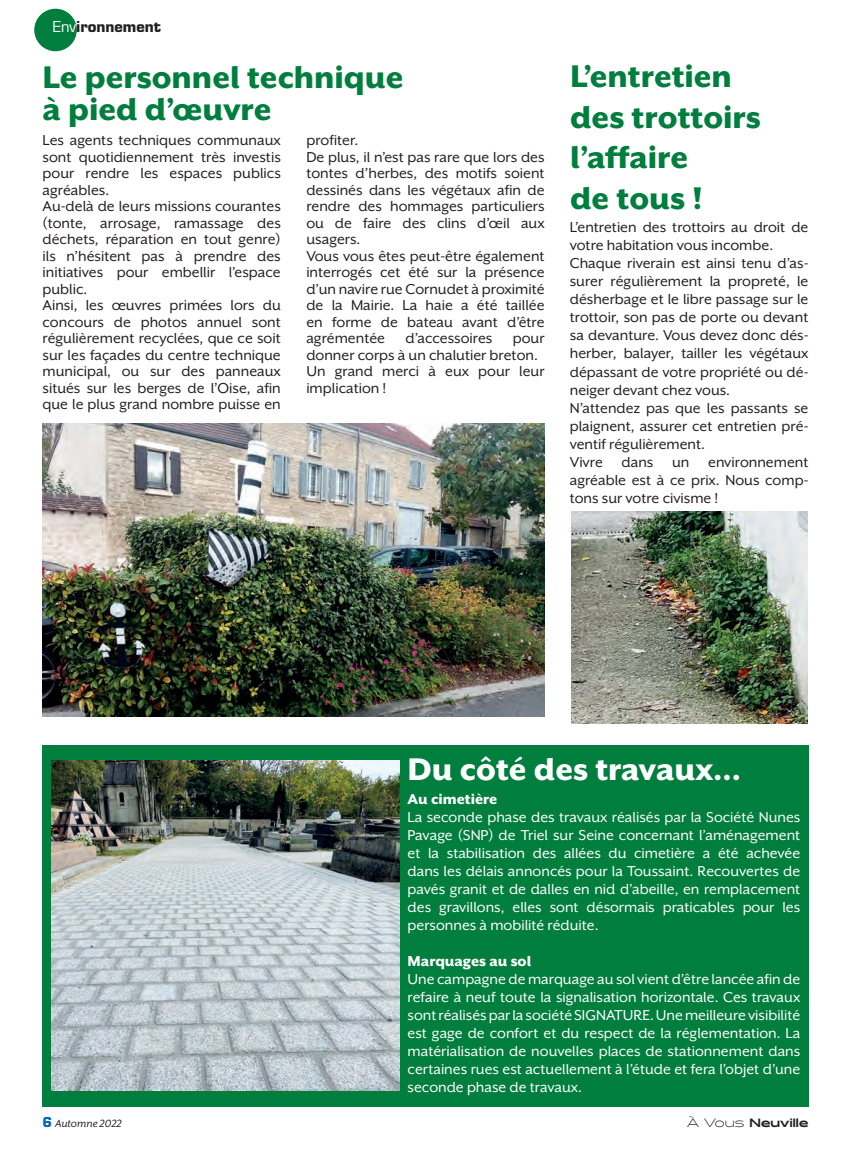
<style>
.page{position:relative;width:851px;height:1149px;background:#fff}
.page>*{position:absolute;margin:0;border:0;box-sizing:border-box;transform-origin:0 0}
.Titre{font:800 36px/40.5px "Mr Eaves XL San OT";color:#007e3d}
.t1{font:800 36px "Mr Eaves XL San OT";color:#fff}
.t2{font:16.5px/16.5px "Mr Eaves XL San OT";color:#231f20;text-align:justify}
.t3{font:16.5px/18px "Mr Eaves XL San OT";color:#fff;text-align:justify}
.t4{font:800 16.5px "Mr Eaves XL San OT";color:#fff}
.t5{font:900 16.5px "Eurostile";color:#231f20}
.t6{font:900 12px "Halogen";color:#231f20}
.t7{font:italic 12px "Mr Eaves XL San OT";color:#231f20}
.s1{font-weight:400;color:#fff}
.s2{font-family:"Eurostile";font-weight:900;font-style:normal;font-size:15px;color:#0169af}
.s3{font-weight:300}
</style>
<div class="page">
<div style="left:34px;top:9px;width:43px;height:42px;background:#007e3d;border-radius:50%"></div>
<img style="left:42px;top:423px;width:502px;height:293px">
<div style="left:42px;top:744px;width:766px;height:362px;background:#007e3d"></div>
<img style="left:52px;top:760px;width:347px;height:330px">
<img style="left:571px;top:511px;width:236px;height:212px">
<p class="t5" style="left:52px;top:15px;width:110px"><span class="s1">Env</span>ironnement</p>
<p class="Titre" style="left:43px;top:57px;width:362px">Le personnel technique</p>
<p class="Titre" style="left:43px;top:89px;width:230px">à pied d’œuvre</p>
<p class="t2" style="left:43px;top:132px;width:240px">Les agents techniques communaux sont quotidiennement très investis pour rendre les espaces publics agréables.</p>
<p class="t2" style="left:43px;top:198px;width:240px">Au-delà de leurs missions courantes (tonte, arrosage, ramassage des déchets, réparation en tout genre) ils n’hésitent pas à prendre des initiatives pour embellir l’espace public.</p>
<p class="t2" style="left:43px;top:297px;width:240px">Ainsi, les œuvres primées lors du concours de photos annuel sont régulièrement recyclées, que ce soit sur les façades du centre technique municipal, ou sur des panneaux situés sur les berges de l’Oise, afin que le plus grand nombre puisse en</p>
<p class="t2" style="left:306px;top:132px;width:54px">profiter.</p>
<p class="t2" style="left:306px;top:148px;width:240px">De plus, il n’est pas rare que lors des tontes d’herbes, des motifs soient dessinés dans les végétaux afin de rendre des hommages particuliers ou de faire des clins d’œil aux usagers.</p>
<p class="t2" style="left:306px;top:247px;width:240px">Vous vous êtes peut-être également interrogés cet été sur la présence d’un navire rue Cornudet à proximité de la Mairie. La haie a été taillée en forme de bateau avant d’être agrémentée d’accessoires pour donner corps à un chalutier breton.</p>
<p class="t2" style="left:306px;top:363px;width:240px">Un grand merci à eux pour leur implication !</p>
<p class="Titre" style="left:570px;top:56px;width:163px">L’entretien</p>
<p class="Titre" style="left:570px;top:97px;width:192px">des trottoirs l’affaire</p>
<p class="Titre" style="left:570px;top:178px;width:134px">de tous !</p>
<p class="t2" style="left:569px;top:218px;width:240px;line-height:18px">L’entretien des trottoirs au droit de votre habitation vous incombe.</p>
<p class="t2" style="left:569px;top:254px;width:240px;line-height:18px">Chaque riverain est ainsi tenu d’as&shy;surer régulièrement la propreté, le désherbage et le libre passage sur le trottoir, son pas de porte ou devant sa devanture. Vous devez donc dés&shy;herber, balayer, tailler les végétaux dépassant de votre propriété ou dé&shy;neiger devant chez vous.</p>
<p class="t2" style="left:569px;top:398px;width:240px;line-height:18px">N’attendez pas que les passants se plaignent, assurer cet entretien pré&shy;ventif régulièrement.</p>
<p class="t2" style="left:569px;top:452px;width:240px;line-height:18px">Vivre dans un environnement agréable est à ce prix. Nous comp&shy;tons sur votre civisme !</p>
<p class="t1" style="left:407px;top:748px;width:335px">Du côté des travaux…</p>
<p class="t4" style="left:407px;top:789px;width:91px">Au cimetière</p>
<p class="t3" style="left:407px;top:808px;width:394px">La seconde phase des travaux réalisés par la Société Nunes Pavage (SNP) de Triel sur Seine concernant l’aménagement et la stabilisation des allées du cimetière a été achevée dans les délais annoncés pour la Toussaint. Recouvertes de pavés granit et de dalles en nid d’abeille, en remplacement des gravillons, elles sont désormais praticables pour les personnes à mobilité réduite.</p>
<p class="t4" style="left:407px;top:951px;width:125px">Marquages au sol</p>
<p class="t3" style="left:407px;top:970px;width:394px">Une campagne de marquage au sol vient d’être lancée afin de refaire à neuf toute la signalisation horizontale. Ces travaux sont réalisés par la société SIGNATURE. Une meilleure visibilité est gage de confort et du respect de la réglementation. La matérialisation de nouvelles places de stationnement dans certaines rues est actuellement à l’étude et fera l’objet d’une seconde phase de travaux.</p>
<p class="t7" style="left:43px;top:1116px;width:81px"><span class="s2">6</span> Automne 2022</p>
<p class="t6" style="left:687px;top:1114px;width:123px"><span class="s3">À Vous</span> Neuville</p>
</div>
